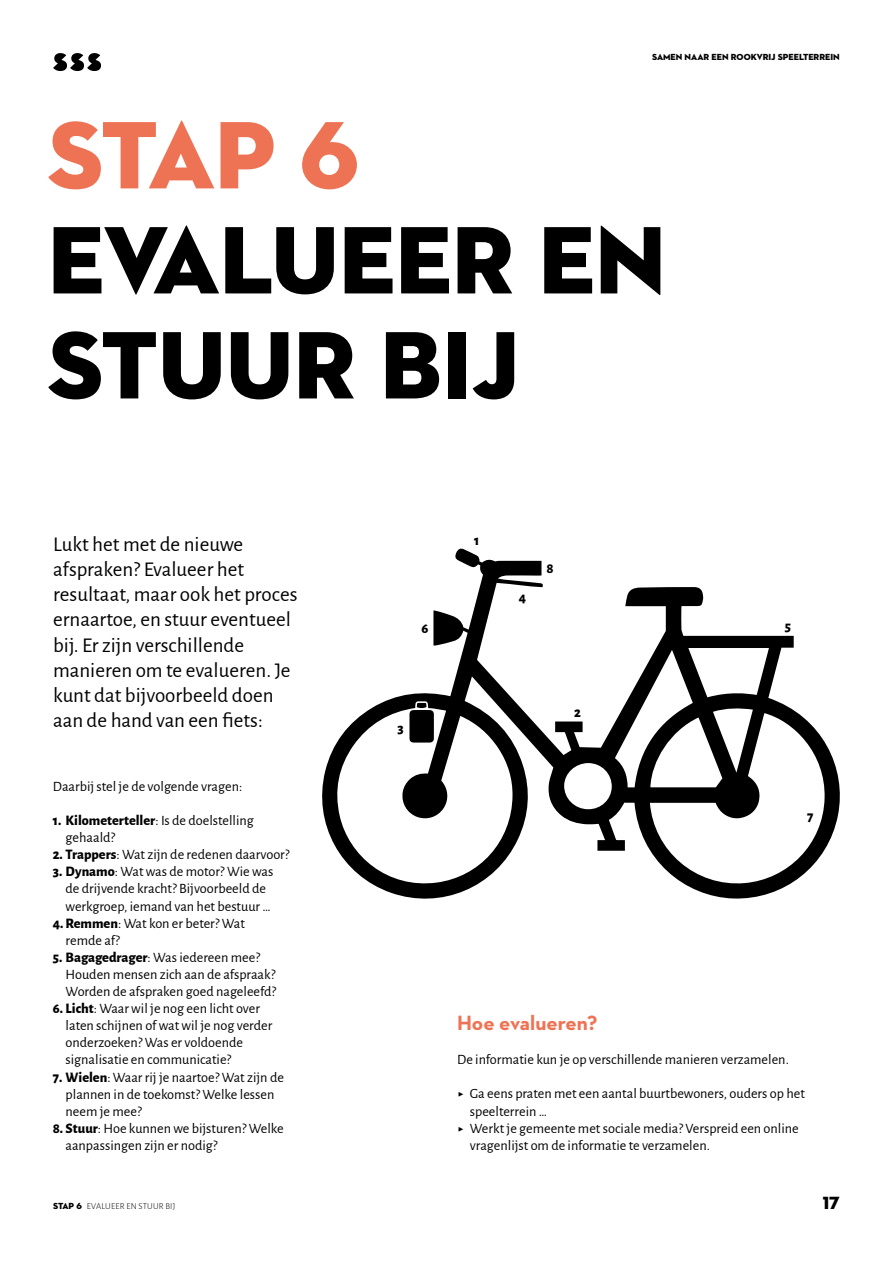
<style>
.page{position:relative;width:893px;height:1263px;background:#fff}
.page>*{position:absolute;margin:0;border:0;box-sizing:border-box;transform-origin:0 0}
.t1{font:97.5px/105px "Neutraface 2 Display Titling";color:#000}
.t2{font:97.5px "Neutraface 2 Display Titling";color:#ee7354}
.t3{font:21px/25.2px "Alegreya Sans";color:#000}
.t4{font:700 21px "Neutraface 2 Text";color:#ee7354}
.t5{font:18px "Neutraface 2 Display Titling";color:#000}
.t6{font:14.25px/17.1px "Alegreya Sans";color:#000}
.t7{font:800 14.25px "Alegreya Sans";color:#000}
.t8{font:9px "Neutraface 2 Display Titling";color:#000}
.t9{font:300 9px "Alegreya Sans";letter-spacing:.02em;color:#000}
.s1{font-weight:800}
.s2{font-family:"Neutraface 2 Display Titling";font-weight:400}
.s3{font-size:16.5px}
</style>
<div class="page">
<svg style="left:53px;top:53px;width:48px;height:18px"></svg>
<svg style="left:322px;top:548px;width:518px;height:351px"></svg>
<div style="left:417px;top:703px;width:9px;height:5px;background:#000"></div>
<p class="t8" style="left:652px;top:51px;width:189px">SAMEN NAAR EEN ROOKVRIJ SPEELTERREIN</p>
<h1 class="t2" style="left:48px;top:94px;width:313px">STAP 6</h1>
<h1 class="t1" style="left:48px;top:208px;width:620px">EVALUEER EN<br>STUUR BIJ</h1>
<h2 class="t3" style="left:53px;top:530px;width:246px">Lukt het met de nieuwe afspraken? Evalueer het resultaat, maar ook het proces ernaartoe, en stuur eventueel bij. Er zijn verschillende manieren om te evalueren. Je kunt dat bijvoorbeeld doen aan de hand van een fiets:</h2>
<p class="t6" style="left:53px;top:777px;width:191px">Daarbij stel je de volgende vragen:</p>
<p class="t6" style="left:66px;top:811px;width:190px;text-indent:-13px"><span class="s1">1. Kilometerteller</span>: Is de doelstelling gehaald?</p>
<p class="t6" style="left:53px;top:845px;width:238px"><span class="s1">2. Trappers</span>: Wat zijn de redenen daarvoor?</p>
<p class="t6" style="left:66px;top:862px;width:209px;text-indent:-13px"><span class="s1">3. Dynamo</span>: Wat was de motor? Wie was de drijvende kracht? Bijvoorbeeld de werkgroep, iemand van het bestuur …</p>
<p class="t6" style="left:66px;top:914px;width:181px;text-indent:-13px"><span class="s1">4. Remmen</span>: Wat kon er beter? Wat remde af?</p>
<p class="t6" style="left:66px;top:948px;width:212px;text-indent:-13px"><span class="s1">5. Bagagedrager</span>: Was iedereen mee?<br>Houden mensen zich aan de afspraak?<br>Worden de afspraken goed nageleefd?</p>
<p class="t6" style="left:66px;top:999px;width:208px;text-indent:-13px"><span class="s1">6. Licht</span>: Waar wil je nog een licht over laten schijnen of wat wil je nog verder onderzoeken? Was er voldoende signalisatie en communicatie?</p>
<p class="t6" style="left:66px;top:1067px;width:220px;text-indent:-13px"><span class="s1">7. Wielen</span>: Waar rij je naartoe? Wat zijn de plannen in de toekomst? Welke lessen neem je mee?</p>
<p class="t6" style="left:66px;top:1119px;width:220px;text-indent:-13px"><span class="s1">8. Stuur</span>: Hoe kunnen we bijsturen? Welke aanpassingen zijn er nodig?</p>
<p class="t9" style="left:53px;top:1200px;width:124px"><span class="s2">STAP 6</span> EVALUEER EN STUUR BIJ</p>
<p class="t7" style="left:474px;top:530px;width:7px">1</p>
<p class="t7" style="left:519px;top:587px;width:9px">4</p>
<p class="t7" style="left:546px;top:557px;width:9px">8</p>
<p class="t7" style="left:421px;top:618px;width:8px">6</p>
<p class="t7" style="left:785px;top:615px;width:8px">5</p>
<p class="t7" style="left:398px;top:718px;width:8px">3</p>
<p class="t7" style="left:574px;top:702px;width:8px">2</p>
<p class="t7" style="left:807px;top:805px;width:8px">7</p>
<h2 class="t4" style="left:457px;top:1009px;width:142px">Hoe evalueren?</h2>
<p class="t6" style="left:457px;top:1050px;width:333px">De informatie kun je op verschillende manieren verzamelen.</p>
<p class="t6" style="left:457px;top:1084px;width:349px"><span class="s3">▶</span> Ga eens praten met een aantal buurtbewoners, ouders op het</p>
<p class="t6" style="left:470px;top:1102px;width:79px">speelterrein …</p>
<p class="t6" style="left:457px;top:1119px;width:343px"><span class="s3">▶</span> Werkt je gemeente met sociale media? Verspreid een online</p>
<p class="t6" style="left:470px;top:1136px;width:242px">vragenlijst om de informatie te verzamelen.</p>
<p class="t5" style="left:823px;top:1192px;width:19px">17</p>
</div>
